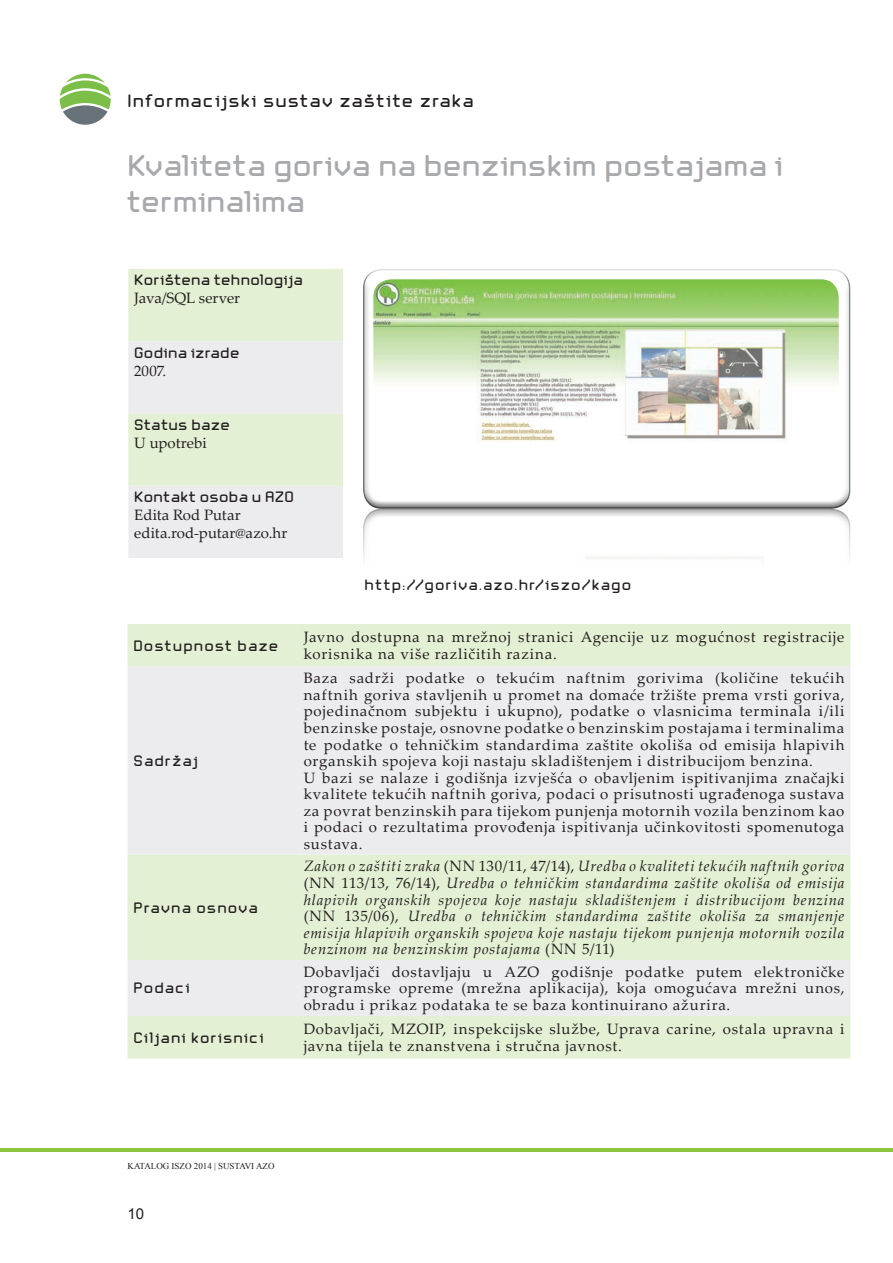
<style>
.page{position:relative;width:893px;height:1263px;background:#fff}
.page>*{position:absolute;margin:0;border:0;box-sizing:border-box;transform-origin:0 0}
.Naslovi{font:500 30px/36px "AZ Okapitala";letter-spacing:-.005em;color:#a8a9ad}
.t1{font:500 18px "AZ Okapitala";letter-spacing:.05em;color:#231f20}
.Tekst_u_doljnjij_tab{font:15px/16.5px "Palatino Linotype";letter-spacing:.055em;color:#231f20;text-align:justify}
.Tekst_u_doljnjij_tab-2{font:italic 15px/16.5px "Palatino Linotype";letter-spacing:.045em;color:#231f20;text-align:justify}
.Tekst_u_doljnjij_tab-3{font:500 15px "AZ Okapitala";letter-spacing:.055em;color:#231f20}
.Tekst_u_tablici{font:15px "Palatino Linotype";color:#231f20}
.Tekst_u_doljnjij_tab-4{font:500 15px "AZ Okapitala";letter-spacing:.01em;color:#231f20}
.t2{font:15px "Arial";color:#231f20}
.t3{font:9px "Times New Roman";color:#231f20}
.s1{font-style:normal}
</style>
<div class="page">
<hr style="left:0;top:1148px;width:893px;height:4px;background:#8bc63e">
<svg style="left:60px;top:74px;width:51px;height:51px"></svg>
<div style="left:362px;top:508px;width:489px;height:231px;background:#231f20;opacity:.75"></div>
<img style="left:373px;top:520px;width:466px;height:104px">
<div style="left:128px;top:624px;width:722px;height:434px;background:#e4f0d4"></div>
<svg style="left:128px;top:666px;width:722px;height:350px;background:#e9ede6"></svg>
<div style="left:128px;top:269px;width:215px;height:72px;background:#e4f0d4"></div>
<svg style="left:128px;top:341px;width:215px;height:217px;background:#e9ede5"></svg>
<div style="left:362px;top:268px;width:489px;height:221px;background:#fff;opacity:.75"></div>
<div style="left:362px;top:278px;width:489px;height:231px;background:#231f20;opacity:.75"></div>
<img style="left:373px;top:279px;width:466px;height:199px">
<p class="t1" style="left:128px;top:91px;width:348px">Informacijski sustav zaštite zraka</p>
<p class="Naslovi" style="left:128px;top:148px;width:657px">Kvaliteta goriva na benzinskim postajama i terminalima</p>
<p class="Tekst_u_doljnjij_tab-4" style="left:134px;top:272px;width:170px">Korištena tehnologija</p>
<p class="Tekst_u_tablici" style="left:134px;top:288px;width:107px">Java/SQL server</p>
<p class="Tekst_u_doljnjij_tab-4" style="left:134px;top:344px;width:107px">Godina izrade</p>
<p class="Tekst_u_tablici" style="left:134px;top:360px;width:33px">2007.</p>
<p class="Tekst_u_doljnjij_tab-4" style="left:134px;top:416px;width:97px">Status baze</p>
<p class="Tekst_u_tablici" style="left:134px;top:432px;width:74px">U upotrebi</p>
<p class="Tekst_u_doljnjij_tab-4" style="left:134px;top:489px;width:161px">Kontakt osoba u AZO</p>
<p class="Tekst_u_tablici" style="left:134px;top:504px;width:108px">Edita Rod Putar</p>
<p class="Tekst_u_tablici" style="left:134px;top:522px;width:155px">edita.rod-putar@azo.hr</p>
<p class="Tekst_u_doljnjij_tab-3" style="left:365px;top:576px;width:268px">http://goriva.azo.hr/iszo/kago</p>
<p class="Tekst_u_doljnjij_tab-3" style="left:134px;top:637px;width:146px">Dostupnost baze</p>
<p class="Tekst_u_doljnjij_tab" style="left:304px;top:628px;width:542px">Javno dostupna na mrežnoj stranici Agencije uz mogućnost registracije korisnika na više različitih razina.</p>
<p class="Tekst_u_doljnjij_tab-3" style="left:134px;top:752px;width:66px">Sadržaj</p>
<p class="Tekst_u_doljnjij_tab-3" style="left:134px;top:899px;width:126px">Pravna osnova</p>
<p class="Tekst_u_doljnjij_tab-3" style="left:134px;top:980px;width:58px">Podaci</p>
<p class="Tekst_u_doljnjij_tab" style="left:304px;top:669px;width:542px">Baza sadrži podatke o tekućim naftnim gorivima (količine tekućih naftnih goriva stavljenih u promet na domaće tržište prema vrsti goriva, pojedinačnom subjektu i ukupno), podatke o vlasnicima terminala i/ili benzinske postaje, osnovne podatke o benzinskim postajama i terminalima te podatke o tehničkim standardima zaštite okoliša od emisija hlapivih organskih spojeva koji nastaju skladištenjem i distribucijom benzina.</p>
<p class="Tekst_u_doljnjij_tab" style="left:304px;top:768px;width:542px">U bazi se nalaze i godišnja izvješća o obavljenim ispitivanjima značajki kvalitete tekućih naftnih goriva, podaci o prisutnosti ugrađenoga sustava za povrat benzinskih para tijekom punjenja motornih vozila benzinom kao i podaci o rezultatima provođenja ispitivanja učinkovitosti spomenutoga sustava.</p>
<p class="Tekst_u_doljnjij_tab-2" style="left:304px;top:857px;width:542px">Zakon o zaštiti zraka <span class="s1">(NN 130/11, 47/14),</span> Uredba o kvaliteti tekućih naftnih goriva <span class="s1">(NN 113/13, 76/14),</span> Uredba o tehničkim standardima zaštite okoliša od emisija hlapivih organskih spojeva koje nastaju skladištenjem i distribucijom benzina <span class="s1">(NN 135/06),</span> Uredba o tehničkim standardima zaštite okoliša za smanjenje emisija hlapivih organskih spojeva koje nastaju tijekom punjenja motornih vozila benzinom na benzinskim postajama <span class="s1">(NN 5/11)</span></p>
<p class="Tekst_u_doljnjij_tab" style="left:304px;top:963px;width:542px">Dobavljači dostavljaju u AZO godišnje podatke putem elektroničke programske opreme (mrežna aplikacija), koja omogućava mrežni unos, obradu i prikaz podataka te se baza kontinuirano ažurira.</p>
<p class="Tekst_u_doljnjij_tab-3" style="left:134px;top:1029px;width:132px">Ciljani korisnici</p>
<p class="Tekst_u_doljnjij_tab" style="left:304px;top:1020px;width:542px">Dobavljači, MZOIP, inspekcijske službe, Uprava carine, ostala upravna i javna tijela te znanstvena i stručna javnost.</p>
<p class="t3" style="left:128px;top:1160px;width:148px">KATALOG ISZO 2014 | SUSTAVI AZO</p>
<p class="t2" style="left:128px;top:1204px;width:18px">10</p>
</div>
